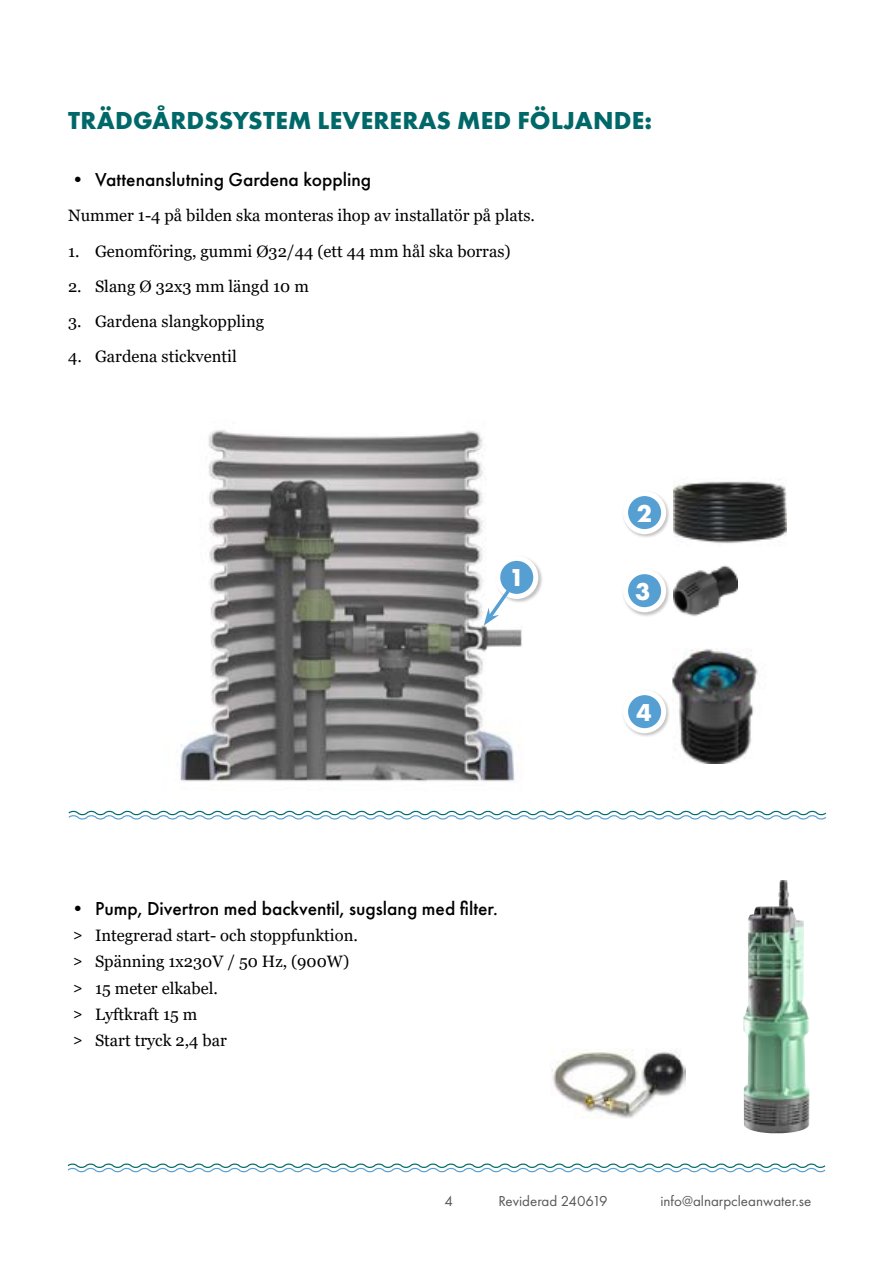
<style>
.page{position:relative;width:893px;height:1263px;background:#fff}
.page>*{position:absolute;margin:0;border:0;box-sizing:border-box;transform-origin:0 0}
.t1{font:700 25.5px "Futura PT";letter-spacing:.01em;color:#006868}
.t2{font:700 25.35px "Futura PT";color:#fff}
.t3{font:500 19.5px "Futura PT";color:#000}
.t4{font:16.5px/26.2px "Georgia";color:#000}
.t5{font:15px "Futura PT";color:#575756}
.s1{font-family:"Futura PT"}
</style>
<div class="page">
<img style="left:743px;top:880px;width:67px;height:254px">
<img style="left:551px;top:1048px;width:134px;height:71px">
<svg style="left:67px;top:1163px;width:759px;height:10px"></svg>
<svg style="left:68px;top:810px;width:758px;height:10px"></svg>
<img style="left:180px;top:430px;width:342px;height:352px">
<img style="left:673px;top:648px;width:85px;height:115px">
<img style="left:674px;top:565px;width:63px;height:52px">
<img style="left:674px;top:479px;width:113px;height:65px">
<div style="left:623px;top:491px;width:48px;height:48px;background:#000;opacity:.24"></div>
<div style="left:625px;top:493px;width:39px;height:39px;background:#569fd3;border-radius:50%"></div>
<div style="left:623px;top:491px;width:43px;height:43px;border:5px solid #fff;border-radius:50%"></div>
<div style="left:623px;top:569px;width:48px;height:48px;background:#000;opacity:.24"></div>
<div style="left:625px;top:572px;width:39px;height:38px;background:#569fd3;border-radius:50%"></div>
<div style="left:623px;top:569px;width:43px;height:43px;border:5px solid #fff;border-radius:50%"></div>
<div style="left:623px;top:690px;width:48px;height:48px;background:#000;opacity:.24"></div>
<div style="left:625px;top:693px;width:39px;height:38px;background:#569fd3;border-radius:50%"></div>
<div style="left:623px;top:690px;width:43px;height:43px;border:5px solid #fff;border-radius:50%"></div>
<div style="left:495px;top:556px;width:48px;height:48px;background:#000;opacity:.24"></div>
<div style="left:498px;top:558px;width:38px;height:38px;background:#569fd3;border-radius:50%"></div>
<div style="left:495px;top:556px;width:43px;height:43px;border:5px solid #fff;border-radius:50%"></div>
<svg style="left:484px;top:585px;width:30px;height:41px"></svg>
<h1 class="t1" style="left:68px;top:105px;width:586px">TRÄDGÅRDSSYSTEM LEVERERAS MED FÖLJANDE:</h1>
<p class="t3" style="left:68px;top:172px;width:305px">• Vattenanslutning Gardena koppling</p>
<p class="t4" style="left:68px;top:204px;width:468px">Nummer 1-4 på bilden ska monteras ihop av installatör på plats.</p>
<p class="t4" style="left:68px;top:239px;width:444px">1. Genomföring, gummi Ø32/44 (ett 44 mm hål ska borras)</p>
<p class="t4" style="left:68px;top:274px;width:242px">2. Slang Ø 32x3 mm längd 10 m</p>
<p class="t4" style="left:68px;top:309px;width:198px">3. Gardena slangkoppling</p>
<p class="t4" style="left:68px;top:345px;width:170px">4. Gardena stickventil</p>
<h2 class="t2" style="left:509px;top:563px;width:17px">1</h2>
<p class="t3" style="left:68px;top:900px;width:431px">• Pump, Divertron med backventil, sugslang med filter.</p>
<p class="t4" style="left:74px;top:923px;width:286px"><span class="s1">&gt;</span> Integrerad start- och stoppfunktion. <span class="s1">&gt;</span> Spänning 1x230V / 50 Hz, (900W) <span class="s1">&gt;</span> 15 meter elkabel.<br><span class="s1">&gt;</span> Lyftkraft 15 m<br><span class="s1">&gt;</span> Start tryck 2,4 bar</p>
<h2 class="t2" style="left:637px;top:498px;width:17px">2</h2>
<h2 class="t2" style="left:635px;top:576px;width:17px">3</h2>
<h2 class="t2" style="left:636px;top:697px;width:17px">4</h2>
<p class="t5" style="left:444px;top:1195px;width:10px">4</p>
<p class="t5" style="left:498px;top:1195px;width:111px">Reviderad 240619</p>
<p class="t5" style="left:660px;top:1195px;width:152px">info@alnarpcleanwater.se</p>
</div>
